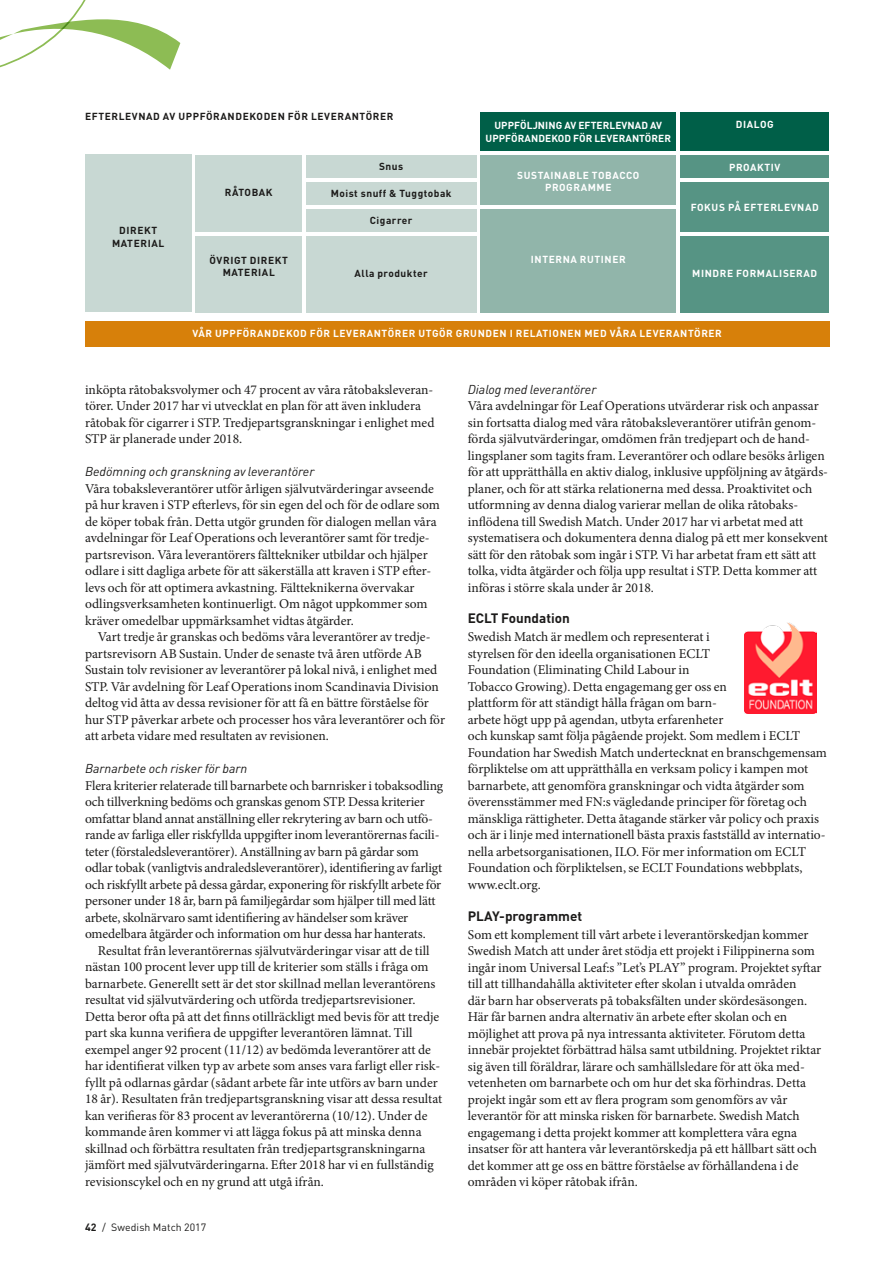
<style>
.page{position:relative;width:893px;height:1263px;background:#fff}
.page>*{position:absolute;margin:0;border:0;box-sizing:border-box;transform-origin:0 0}
.Bröd__KEEP___GREP_på{font:13.5px/16.5px "Minion Pro";letter-spacing:-.005em;color:#1c1b1a}
.Bröd_indrag{font:13.5px/16.5px "Minion Pro";color:#1c1b1a}
.Rubrik_3__mellis{font:700 13.5px "DIN Pro";color:#1c1b1a}
.Rubrik_4__undermelli{font:italic 12.75px "DIN Pro";color:#1c1b1a}
.t1{font:10.5px "DIN Pro";letter-spacing:.01em;color:#1c1b1a}
.DiagramRubrik{font:700 10.2px/12.8px "DIN Pro";letter-spacing:.06em;color:#fff;text-align:center}
.DiagramRubrik-2{font:700 10.2px/12.8px "DIN Pro";letter-spacing:.06em;color:#1c1b1a;text-align:center}
.DiagramRubrik-3{font:700 10.2px/12.8px "DIN Pro";letter-spacing:.01em;color:#fff;text-align:center}
.s1{font-weight:700}
</style>
<div class="page">
<div style="left:85px;top:321px;width:744px;height:26px;background:#d7800a"></div>
<div style="left:85px;top:155px;width:106px;height:157px;background:#c8d8d3"></div>
<div style="left:196px;top:155px;width:106px;height:77px;background:#c8d8d3"></div>
<div style="left:196px;top:236px;width:106px;height:77px;background:#c8d8d3"></div>
<div style="left:306px;top:236px;width:170px;height:77px;background:#c8d8d3"></div>
<div style="left:306px;top:155px;width:170px;height:23px;background:#c8d8d3"></div>
<div style="left:306px;top:182px;width:170px;height:23px;background:#c8d8d3"></div>
<div style="left:306px;top:209px;width:170px;height:23px;background:#c8d8d3"></div>
<div style="left:480px;top:155px;width:196px;height:50px;background:#91b5aa"></div>
<div style="left:480px;top:113px;width:196px;height:38px;background:#005f48"></div>
<div style="left:480px;top:209px;width:196px;height:103px;background:#91b5aa"></div>
<div style="left:680px;top:155px;width:149px;height:23px;background:#569484"></div>
<div style="left:680px;top:113px;width:149px;height:38px;background:#005f48"></div>
<div style="left:680px;top:182px;width:149px;height:50px;background:#569484"></div>
<div style="left:680px;top:236px;width:149px;height:77px;background:#569484"></div>
<img style="left:745px;top:622px;width:72px;height:91px">
<svg style="left:0;top:0;width:180px;height:155px"></svg>
<p class="DiagramRubrik-2" style="left:85px;top:109px;width:310px">EFTERLEVNAD AV UPPFÖRANDEKODEN FÖR LEVERANTÖRER</p>
<p class="DiagramRubrik-2" style="left:112px;top:223px;width:54px">DIREKT<br>MATERIAL</p>
<p class="DiagramRubrik-2" style="left:225px;top:185px;width:49px">RÅTOBAK</p>
<p class="DiagramRubrik-2" style="left:210px;top:253px;width:80px;line-height:12px">ÖVRIGT DIREKT<br>MATERIAL</p>
<p class="DiagramRubrik-2" style="left:379px;top:159px;width:26px">Snus</p>
<p class="DiagramRubrik-2" style="left:331px;top:186px;width:122px">Moist snuff &amp; Tuggtobak</p>
<p class="DiagramRubrik-2" style="left:370px;top:213px;width:44px">Cigarrer</p>
<p class="DiagramRubrik-2" style="left:355px;top:266px;width:75px">Alla produkter</p>
<p class="DiagramRubrik-3" style="left:485px;top:118px;width:187px">UPPFÖLJNING AV EFTERLEVNAD AV<br>UPPFÖRANDEKOD FÖR LEVERANTÖRER</p>
<p class="DiagramRubrik" style="left:517px;top:167px;width:124px">SUSTAINABLE TOBACCO<br>PROGRAMME</p>
<p class="DiagramRubrik" style="left:531px;top:252px;width:96px">INTERNA RUTINER</p>
<p class="DiagramRubrik" style="left:736px;top:117px;width:39px">DIALOG</p>
<p class="DiagramRubrik" style="left:729px;top:160px;width:53px">PROAKTIV</p>
<p class="DiagramRubrik" style="left:691px;top:199px;width:129px">FOKUS PÅ EFTERLEVNAD</p>
<p class="DiagramRubrik" style="left:692px;top:266px;width:126px">MINDRE FORMALISERAD</p>
<p class="DiagramRubrik" style="left:192px;top:326px;width:531px">VÅR UPPFÖRANDEKOD FÖR LEVERANTÖRER UTGÖR GRUNDEN I RELATIONEN MED VÅRA LEVERANTÖRER</p>
<p class="Bröd_indrag" style="left:85px;top:381px;width:351px">inköpta råtobaksvolymer och 47 procent av våra råtobaksleveran&shy;törer. Under 2017 har vi utvecklat en plan för att även inkludera råtobak för cigarrer i STP. Tredjepartsgranskningar i enlighet med STP är planerade under 2018.</p>
<p class="Rubrik_4__undermelli" style="left:85px;top:462px;width:231px">Bedömning och granskning av leverantörer</p>
<p class="Bröd__KEEP___GREP_på" style="left:85px;top:480px;width:356px">Våra tobaksleverantörer utför årligen självutvärderingar avseende på hur kraven i STP efterlevs, för sin egen del och för de odlare som de köper tobak från. Detta utgör grunden för dialogen mellan våra avdelningar för Leaf Operations och leverantörer samt för tredje&shy;partsrevison. Våra leverantörers fälttekniker utbildar och hjälper odlare i sitt dagliga arbete för att säkerställa att kraven i STP efter&shy;levs och för att optimera avkastning. Fältteknikerna övervakar odlingsverksamheten kontinuerligt. Om något uppkommer som kräver omedelbar uppmärksamhet vidtas åtgärder.</p>
<p class="Bröd_indrag" style="left:85px;top:629px;width:361px;text-indent:13px">Vart tredje år granskas och bedöms våra leverantörer av tredje&shy;partsrevisorn AB Sustain. Under de senaste två åren utförde AB Sustain tolv revisioner av leverantörer på lokal nivå, i enlighet med STP. Vår avdelning för Leaf Operations inom Scandinavia Division deltog vid åtta av dessa revisioner för att få en bättre förståelse för hur STP påverkar arbete och processer hos våra leverantörer och för att arbeta vidare med resultaten av revisionen.</p>
<p class="Rubrik_4__undermelli" style="left:85px;top:759px;width:164px">Barnarbete och risker för barn</p>
<p class="Bröd__KEEP___GREP_på" style="left:85px;top:777px;width:360px">Flera kriterier relaterade till barnarbete och barnrisker i tobaksodling och tillverkning bedöms och granskas genom STP. Dessa kriterier omfattar bland annat anställning eller rekrytering av barn och utfö&shy;rande av farliga eller riskfyllda uppgifter inom leverantörernas facili&shy;teter (förstaledsleverantörer). Anställning av barn på gårdar som odlar tobak (vanligtvis andraledsleverantörer), identifiering av farligt och riskfyllt arbete på dessa gårdar, exponering för riskfyllt arbete för personer under 18 år, barn på familjegårdar som hjälper till med lätt arbete, skolnärvaro samt identifiering av händelser som kräver omedelbara åtgärder och information om hur dessa har hanterats.</p>
<p class="Bröd_indrag" style="left:85px;top:942px;width:359px;text-indent:13px">Resultat från leverantörernas självutvärderingar visar att de till nästan 100 procent lever upp till de kriterier som ställs i fråga om barnarbete. Generellt sett är det stor skillnad mellan leverantörens resultat vid självutvärdering och utförda tredjepartsrevisioner.<br>Detta beror ofta på att det finns otillräckligt med bevis för att tredje part ska kunna verifiera de uppgifter leverantören lämnat. Till exempel anger 92 procent (11/12) av bedömda leverantörer att de har identifierat vilken typ av arbete som anses vara farligt eller risk&shy;fyllt på odlarnas gårdar (sådant arbete får inte utförs av barn under 18 år). Resultaten från tredjepartsgranskning visar att dessa resultat kan verifieras för 83 procent av leverantörerna (10/12). Under de kommande åren kommer vi att lägga fokus på att minska denna skillnad och förbättra resultaten från tredjepartsgranskningarna jämfört med självutvärderingarna. Efter 2018 har vi en fullständig revisionscykel och en ny grund att utgå ifrån.</p>
<p class="t1" style="left:85px;top:1219px;width:123px"><span class="s1">42</span> / Swedish Match 2017</p>
<p class="Rubrik_4__undermelli" style="left:468px;top:379px;width:130px">Dialog med leverantörer</p>
<p class="Bröd__KEEP___GREP_på" style="left:468px;top:398px;width:362px">Våra avdelningar för Leaf Operations utvärderar risk och anpassar sin fortsatta dialog med våra råtobaksleverantörer utifrån genom&shy;förda självutvärderingar, omdömen från tredjepart och de hand&shy;lingsplaner som tagits fram. Leverantörer och odlare besöks årligen för att upprätthålla en aktiv dialog, inklusive uppföljning av åtgärds&shy;planer, och för att stärka relationerna med dessa. Proaktivitet och utformning av denna dialog varierar mellan de olika råtobaks&shy;inflödena till Swedish Match. Under 2017 har vi arbetat med att systematisera och dokumentera denna dialog på ett mer konsekvent sätt för den råtobak som ingår i STP. Vi har arbetat fram ett sätt att tolka, vidta åtgärder och följa upp resultat i STP. Detta kommer att införas i större skala under år 2018.</p>
<p class="Rubrik_3__mellis" style="left:468px;top:607px;width:104px">ECLT Foundation</p>
<p class="Bröd__KEEP___GREP_på" style="left:468px;top:629px;width:361px">Swedish Match är medlem och representerat i<br>styrelsen för den ideella organisationen ECLT<br>Foundation (Eliminating Child Labour in<br>Tobacco Growing). Detta engagemang ger oss en<br>plattform för att ständigt hålla frågan om barn-<br>arbete högt upp på agendan, utbyta erfarenheter<br>och kunskap samt följa pågående projekt. Som medlem i ECLT Foundation har Swedish Match undertecknat en branschgemensam förpliktelse om att upprätthålla en verksam policy i kampen mot barnarbete, att genomföra granskningar och vidta åtgärder som överensstämmer med FN:s vägledande principer för företag och mänskliga rättigheter. Detta åtagande stärker vår policy och praxis och är i linje med internationell bästa praxis fastställd av internatio&shy;nella arbetsorganisationen, ILO. För mer information om ECLT Foundation och förpliktelsen, se ECLT Foundations webbplats, www.eclt.org.</p>
<p class="Rubrik_3__mellis" style="left:468px;top:904px;width:116px">PLAY-programmet</p>
<p class="Bröd__KEEP___GREP_på" style="left:468px;top:926px;width:355px">Som ett komplement till vårt arbete i leverantörskedjan kommer Swedish Match att under året stödja ett projekt i Filippinerna som ingår inom Universal Leaf:s ”Let’s PLAY” program. Projektet syftar till att tillhandahålla aktiviteter efter skolan i utvalda områden<br>där barn har observerats på tobaksfälten under skördesäsongen.<br>Här får barnen andra alternativ än arbete efter skolan och en möjlighet att prova på nya intressanta aktiviteter. Förutom detta innebär projektet förbättrad hälsa samt utbildning. Projektet riktar sig även till föräldrar, lärare och samhällsledare för att öka med&shy;vetenheten om barnarbete och om hur det ska förhindras. Detta projekt ingår som ett av flera program som genomförs av vår leverantör för att minska risken för barnarbete. Swedish Match engagemang i detta projekt kommer att komplettera våra egna insatser för att hantera vår leverantörskedja på ett hållbart sätt och det kommer att ge oss en bättre förståelse av förhållandena i de områden vi köper råtobak ifrån.</p>
</div>
